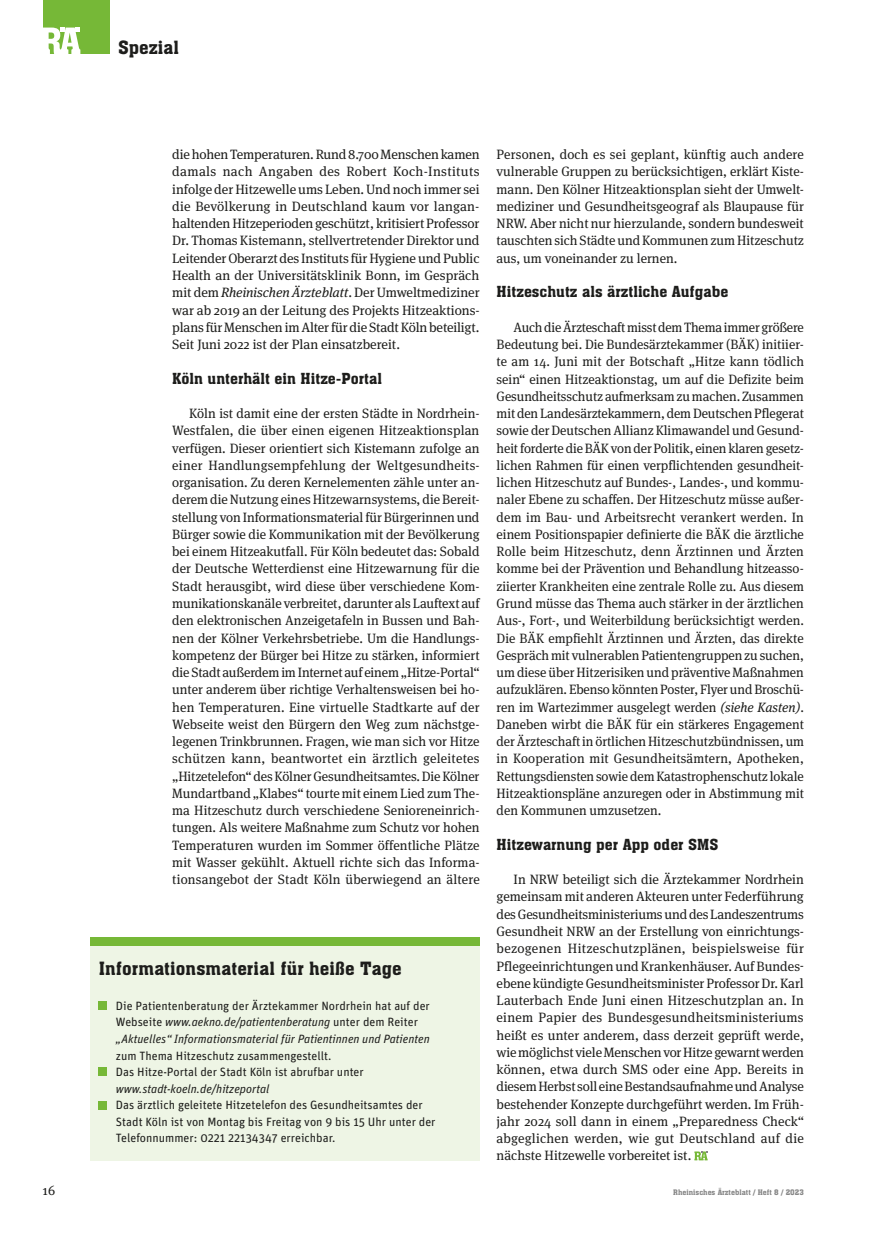
<style>
.page{position:relative;width:872px;height:1234px;background:#fff}
.page>*{position:absolute;margin:0;border:0;box-sizing:border-box;transform-origin:0 0}
.t1{font:18px "Aachen BT";letter-spacing:.005em;color:#1d1d1b}
.t2{font:15px "Aachen BT";color:#1d1d1b}
.t3{font:13.5px/17.2px "Meta Serif Pro";color:#1d1d1b;text-align:justify}
.t4{font:12px/16.5px "Unit Pro";color:#1d1d1b}
.t5{font:italic 12px/16.5px "Unit Pro";color:#1d1d1b}
.t6{font:7.5px "Aachen BT";color:#878787}
.s1{font-style:italic}
.s2{font-style:normal}
</style>
<div class="page">
<div style="left:43px;top:0;width:66px;height:54px;background:#76b837"></div>
<svg style="left:43px;top:28px;width:37px;height:26px"></svg>
<svg style="left:694px;top:1151px;width:13px;height:9px"></svg>
<div style="left:90px;top:937px;width:389px;height:8px;background:#76b837"></div>
<div style="left:90px;top:945px;width:389px;height:215px;background:#eef5e5"></div>
<div style="left:99px;top:1001px;width:8px;height:8px;background:#76b837"></div>
<div style="left:99px;top:1067px;width:8px;height:8px;background:#76b837"></div>
<div style="left:99px;top:1100px;width:8px;height:8px;background:#76b837"></div>
<h1 class="t1" style="left:118px;top:36px;width:63px">Spezial</h1>
<p class="t3" style="left:172px;top:145px;width:309px">die hohen Temperaturen. Rund 8.700 Menschen kamen damals nach Angaben des Robert Koch-Instituts infolge der Hitzewelle ums Leben. Und noch immer sei die Bevölkerung in Deutschland kaum vor langan&shy;haltenden Hitzeperioden geschützt, kritisiert Professor Dr. Thomas Kistemann, stellvertretender Direktor und Leitender Oberarzt des Instituts für Hygiene und Public Health an der Universitätsklinik Bonn, im Gespräch mit dem <span class="s1">Rheinischen Ärzteblatt</span>. Der Umweltmediziner war ab 2019 an der Leitung des Projekts Hitzeaktions&shy;plans für Menschen im Alter für die Stadt Köln beteiligt.<br>Seit Juni 2022 ist der Plan einsatzbereit.</p>
<p class="t2" style="left:172px;top:368px;width:211px">Köln unterhält ein Hitze-Portal</p>
<p class="t3" style="left:172px;top:404px;width:309px;text-align:left;text-indent:17px">Köln ist damit eine der ersten Städte in Nordrhein-Westfalen, die über einen eigenen Hitzeaktionsplan verfügen. Dieser orientiert sich Kistemann zufolge an einer Handlungsempfehlung der Weltgesundheits&shy;organisation. Zu deren Kernelementen zähle unter an&shy;derem die Nutzung eines Hitzewarnsystems, die Bereit&shy;stellung von Informationsmaterial für Bürgerinnen und Bürger sowie die Kommunikation mit der Bevölkerung bei einem Hitzeakutfall. Für Köln bedeutet das: Sobald der Deutsche Wetterdienst eine Hitzewarnung für die Stadt herausgibt, wird diese über verschiedene Kom&shy;munikationskanäle verbreitet, darunter als Lauftext auf den elektronischen Anzeigetafeln in Bussen und Bah&shy;nen der Kölner Verkehrsbetriebe. Um die Handlungs&shy;kompetenz der Bürger bei Hitze zu stärken, informiert die Stadt außerdem im Internet auf einem „Hitze-Portal“ unter anderem über richtige Verhaltensweisen bei ho&shy;hen Temperaturen. Eine virtuelle Stadtkarte auf der Webseite weist den Bürgern den Weg zum nächstge&shy;legenen Trinkbrunnen. Fragen, wie man sich vor Hitze schützen kann, beantwortet ein ärztlich geleitetes „Hitzetelefon“ des Kölner Gesundheitsamtes. Die Kölner Mundartband „Klabes“ tourte mit einem Lied zum The&shy;ma Hitzeschutz durch verschiedene Senioreneinrich&shy;tungen. Als weitere Maßnahme zum Schutz vor hohen Temperaturen wurden im Sommer öffentliche Plätze mit Wasser gekühlt. Aktuell richte sich das Informa&shy;tionsangebot der Stadt Köln überwiegend an ältere</p>
<h1 class="t1" style="left:99px;top:957px;width:304px">Informationsmaterial für heiße Tage</h1>
<p class="t5" style="left:116px;top:996px;width:315px"><span class="s2">Die Patientenberatung der Ärztekammer Nordrhein hat auf der<br>Webseite</span> www.aekno.de/patientenberatung <span class="s2">unter dem Reiter </span>„Aktuelles“ Informationsmaterial für Patientinnen und Patienten</p>
<p class="t4" style="left:116px;top:1046px;width:249px">zum Thema Hitzeschutz zusammengestellt.<br>Das Hitze-Portal der Stadt Köln ist abrufbar unter</p>
<p class="t5" style="left:116px;top:1079px;width:155px">www.stadt-koeln.de/hitzeportal</p>
<p class="t4" style="left:116px;top:1095px;width:321px">Das ärztlich geleitete Hitzetelefon des Gesundheitsamtes der<br>Stadt Köln ist von Montag bis Freitag von 9 bis 15 Uhr unter der<br>Telefonnummer: 0221 22134347 erreichbar.</p>
<p class="t3" style="left:496px;top:145px;width:309px">Personen, doch es sei geplant, künftig auch andere vulnerable Gruppen zu berücksichtigen, erklärt Kiste&shy;mann. Den Kölner Hitzeaktionsplan sieht der Umwelt&shy;mediziner und Gesundheitsgeograf als Blaupause für NRW. Aber nicht nur hierzulande, sondern bundesweit tauschten sich Städte und Kommunen zum Hitzeschutz aus, um voneinander zu lernen.</p>
<p class="t2" style="left:496px;top:282px;width:233px">Hitzeschutz als ärztliche Aufgabe</p>
<p class="t3" style="left:496px;top:318px;width:309px;text-indent:17px">Auch die Ärzteschaft misst dem Thema immer größere Bedeutung bei. Die Bundesärztekammer (BÄK) initiier&shy;te am 14. Juni mit der Botschaft „Hitze kann tödlich sein“ einen Hitzeaktionstag, um auf die Defizite beim Gesundheitsschutz aufmerksam zu machen. Zusammen mit den Landesärztekammern, dem Deutschen Pflegerat sowie der Deutschen Allianz Klimawandel und Gesund&shy;heit forderte die BÄK von der Politik, einen klaren gesetz&shy;lichen Rahmen für einen verpflichtenden gesundheit&shy;lichen Hitzeschutz auf Bundes-, Landes-, und kommu&shy;naler Ebene zu schaffen. Der Hitzeschutz müsse außer&shy;dem im Bau- und Arbeitsrecht verankert werden. In einem Positionspapier definierte die BÄK die ärztliche Rolle beim Hitzeschutz, denn Ärztinnen und Ärzten komme bei der Prävention und Behandlung hitzeasso&shy;ziierter Krankheiten eine zentrale Rolle zu. Aus diesem Grund müsse das Thema auch stärker in der ärztlichen Aus-, Fort-, und Weiterbildung berücksichtigt werden.<br>Die BÄK empfiehlt Ärztinnen und Ärzten, das direkte Gespräch mit vulnerablen Patientengruppen zu suchen, um diese über Hitzerisiken und präventive Maßnahmen aufzuklären. Ebenso könnten Poster, Flyer und Broschü&shy;ren im Wartezimmer ausgelegt werden <span class="s1">(siehe Kasten)</span>.<br>Daneben wirbt die BÄK für ein stärkeres Engagement der Ärzteschaft in örtlichen Hitzeschutzbündnissen, um in Kooperation mit Gesundheitsämtern, Apotheken, Rettungsdiensten sowie dem Katastrophenschutz lokale Hitzeaktionspläne anzuregen oder in Abstimmung mit den Kommunen umzusetzen.</p>
<p class="t2" style="left:496px;top:834px;width:223px">Hitzewarnung per App oder SMS</p>
<p class="t3" style="left:496px;top:870px;width:309px;text-indent:17px">In NRW beteiligt sich die Ärztekammer Nordrhein gemeinsam mit anderen Akteuren unter Federführung des Gesundheitsministeriums und des Landeszentrums Gesundheit NRW an der Erstellung von einrichtungs&shy;bezogenen Hitzeschutzplänen, beispielsweise für Pflegeeinrichtungen und Krankenhäuser. Auf Bundes&shy;ebene kündigte Gesundheitsminister Professor Dr. Karl Lauterbach Ende Juni einen Hitzeschutzplan an. In einem Papier des Bundesgesundheitsministeriums heißt es unter anderem, dass derzeit geprüft werde, wie möglichst viele Menschen vor Hitze gewarnt werden können, etwa durch SMS oder eine App. Bereits in diesem Herbst soll eine Bestandsaufnahme und Analyse bestehender Konzepte durchgeführt werden. Im Früh&shy;jahr 2024 soll dann in einem „Preparedness Check“ abgeglichen werden, wie gut Deutschland auf die nächste Hitzewelle vorbereitet ist.</p>
<p class="t3" style="left:43px;top:1180px;width:14px">16</p>
<p class="t6" style="left:673px;top:1187px;width:132px">Rheinisches Ärzteblatt / Heft 8 / 2023</p>
</div>
